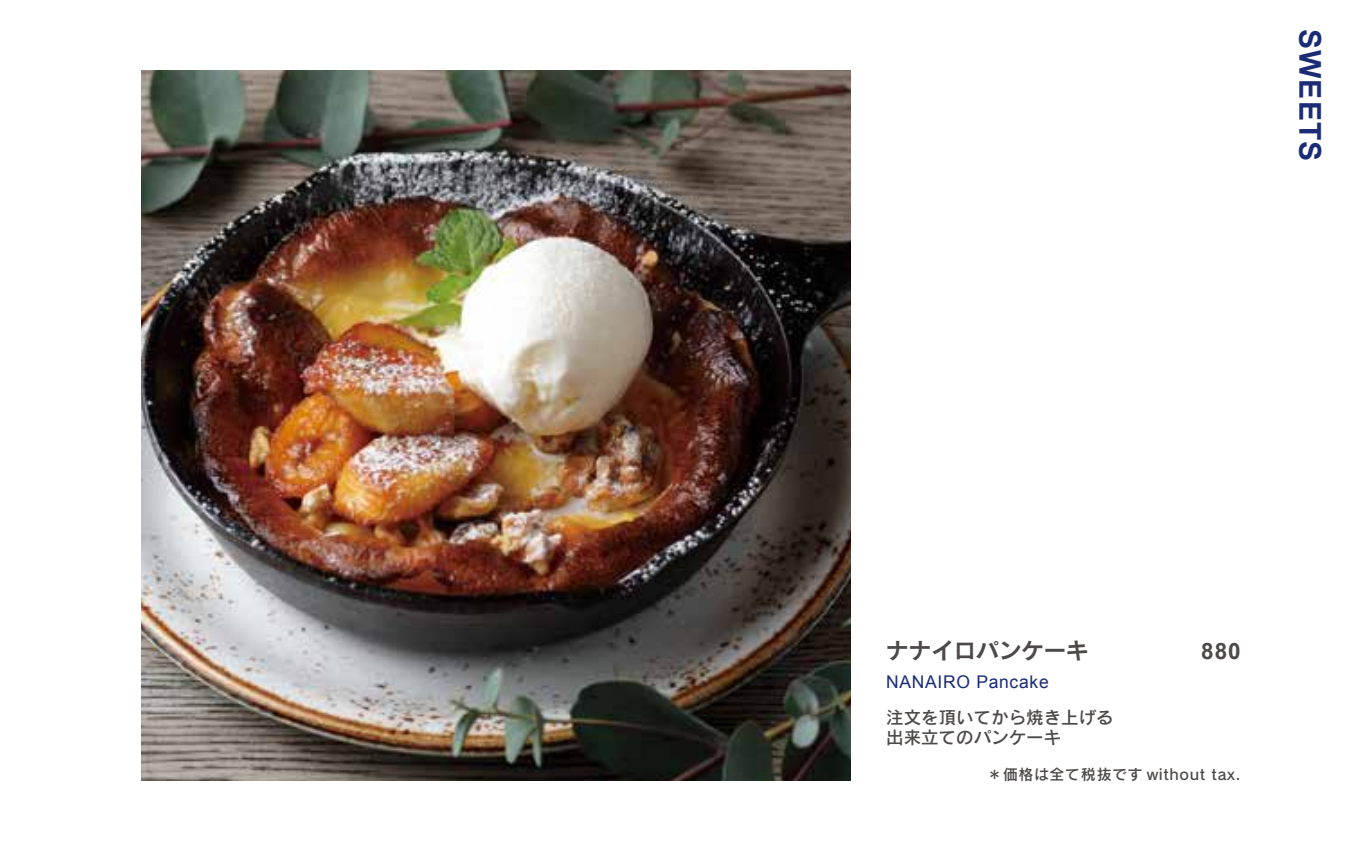
<style>
.page{position:relative;width:1347px;height:851px;background:#fff}
.page>*{position:absolute;margin:0;border:0;box-sizing:border-box;transform-origin:0 0}
.t1{font:700 30px "Arial";letter-spacing:.04em;color:#1b2c75}
.t2{font:22.5px "Rodin Pro B";color:#4c4948}
.t3{font:700 22.5px "Arial";color:#4c4948}
.t4{font:17.5px/20.8px "Rodin Pro DB";color:#4c4948}
.t5{font:17.5px "Arial";letter-spacing:.04em;color:#1b2c75}
.t6{font:15px "Rodin Pro DB";letter-spacing:.04em;color:#4c4948}
</style>
<div class="page">
<img style="left:142px;top:71px;width:708px;height:709px">
<h1 class="t1" style="left:1329px;top:29px;width:134px;rotate:90deg">SWEETS</h1>
<p class="t2" style="left:886px;top:635px;width:204px">ナナイロパンケーキ</p>
<p class="t5" style="left:886px;top:669px;width:164px">NANAIRO Pancake</p>
<p class="t4" style="left:886px;top:706px;width:229px">注文を頂いてから焼き上げる出来立てのパンケーキ</p>
<p class="t3" style="left:1201px;top:636px;width:41px">880</p>
<p class="t6" style="left:987px;top:764px;width:255px">＊価格は全て税抜です without tax.</p>
</div>
